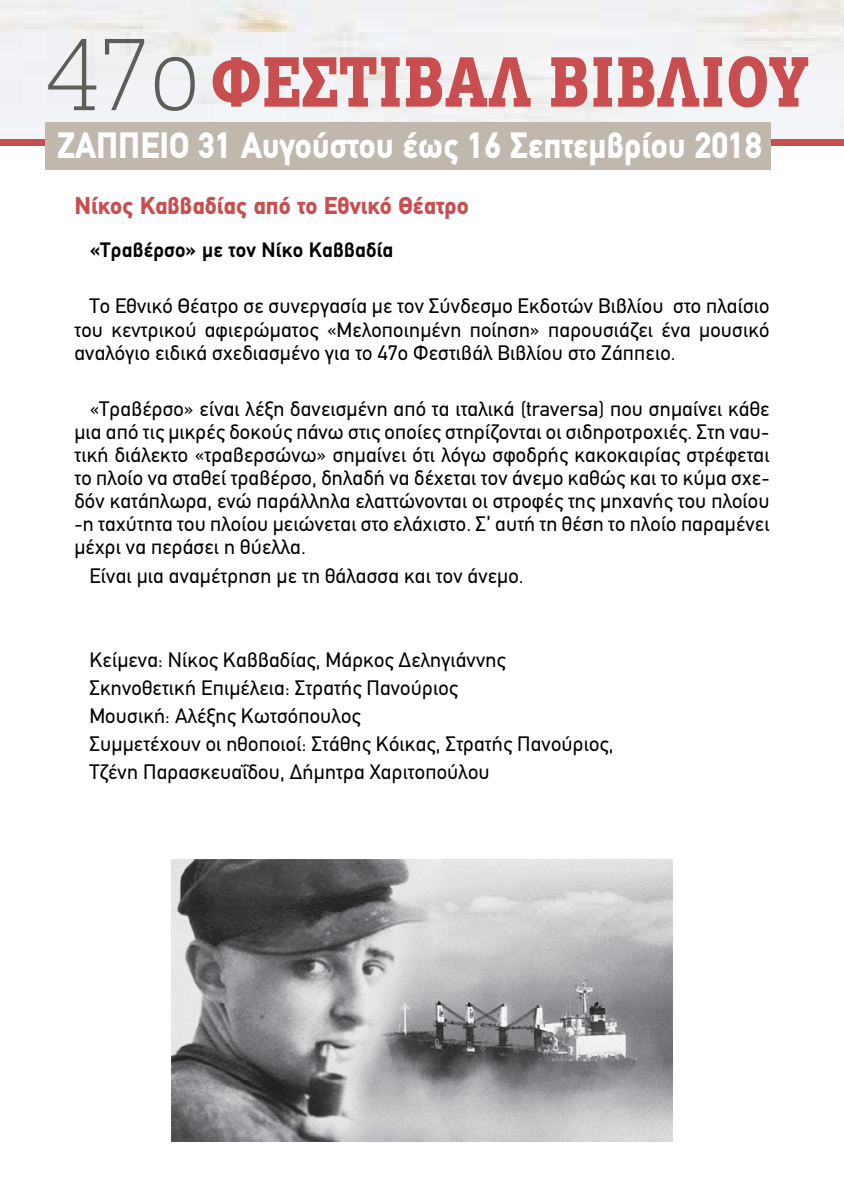
<style>
.page{position:relative;width:844px;height:1191px;background:#fff}
.page>*{position:absolute;margin:0;border:0;box-sizing:border-box;transform-origin:0 0}
.t1{font:900 71.58px "PF Agora Slab Pro";color:#c84e4f;scale:.77 1}
.t2{font:900 36.75px "PF Din Text";color:#fff;scale:.94 1}
.t3{font:900 24.5px "PF Din Text";color:#c84e4f}
.t4{font:21px/23.1px "PF Din Text";letter-spacing:.01em;color:#000;text-align:justify}
.t5{font:700 21px "PF Din Text";letter-spacing:.01em;color:#000}
.s1{font-weight:100;font-size:107.45px;color:#5c5f59}
</style>
<div class="page">
<div style="left:0;top:139px;width:843px;height:7px;background:#c84e4f"></div>
<div style="left:45px;top:122px;width:726px;height:48px;background:#c0b7ad"></div>
<img style="left:171px;top:860px;width:501px;height:281px">
<h1 class="t1" style="left:45px;top:35px;width:992px"><span class="s1">47ο</span> ΦΕΣΤΙΒΑΛ ΒΙΒΛΙΟΥ</h1>
<h2 class="t2" style="left:57px;top:123px;width:751px">ΖΑΠΠΕΙΟ 31 Αυγούστου έως 16 Σεπτεµβρίου 2018</h2>
<p class="t3" style="left:74px;top:191px;width:396px">Νίκος Καββαδίας από το Εθνικό Θέατρο</p>
<p class="t5" style="left:89px;top:238px;width:305px">«Τραβέρσο» με τον Νίκο Καββαδία</p>
<p class="t4" style="left:74px;top:295px;width:696px;text-indent:15px">Το Εθνικό Θέατρο σε συνεργασία με τον Σύνδεσμο Εκδοτών Βιβλίου στο πλαίσιο του κεντρικού αφιερώματος «Μελοποιημένη ποίηση» παρουσιάζει ένα μουσικό αναλόγιο ειδικά σχεδιασμένο για το 47ο Φεστιβάλ Βιβλίου στο Ζάππειο.</p>
<p class="t4" style="left:74px;top:397px;width:696px;text-indent:15px">«Τραβέρσο» είναι λέξη δανεισμένη από τα ιταλικά (traversa) που σημαίνει κάθε μια από τις μικρές δοκούς πάνω στις οποίες στηρίζονται οι σιδηροτροχιές. Στη ναυ&shy;τική διάλεκτο «τραβερσώνω» σημαίνει ότι λόγω σφοδρής κακοκαιρίας στρέφεται το πλοίο να σταθεί τραβέρσο, δηλαδή να δέχεται τον άνεμο καθώς και το κύμα σχε&shy;δόν κατάπλωρα, ενώ παράλληλα ελαττώνονται οι στροφές της μηχανής του πλοίου -η ταχύτητα του πλοίου μειώνεται στο ελάχιστο. Σ’ αυτή τη θέση το πλοίο παραμένει μέχρι να περάσει η θύελλα.</p>
<p class="t4" style="left:89px;top:564px;width:436px">Είναι μια αναμέτρηση με τη θάλασσα και τον άνεμο.</p>
<p class="t4" style="left:89px;top:645px;width:525px;line-height:28px;text-align:left">Κείμενα: Νίκος Καββαδίας, Μάρκος Δεληγιάννης Σκηνοθετική Επιμέλεια: Στρατής Πανούριος<br>Μουσική: Αλέξης Κωτσόπουλος<br>Συμμετέχουν οι ηθοποιοί: Στάθης Κόικας, Στρατής Πανούριος, Τζένη Παρασκευαΐδου, Δήμητρα Χαριτοπούλου</p>
</div>
